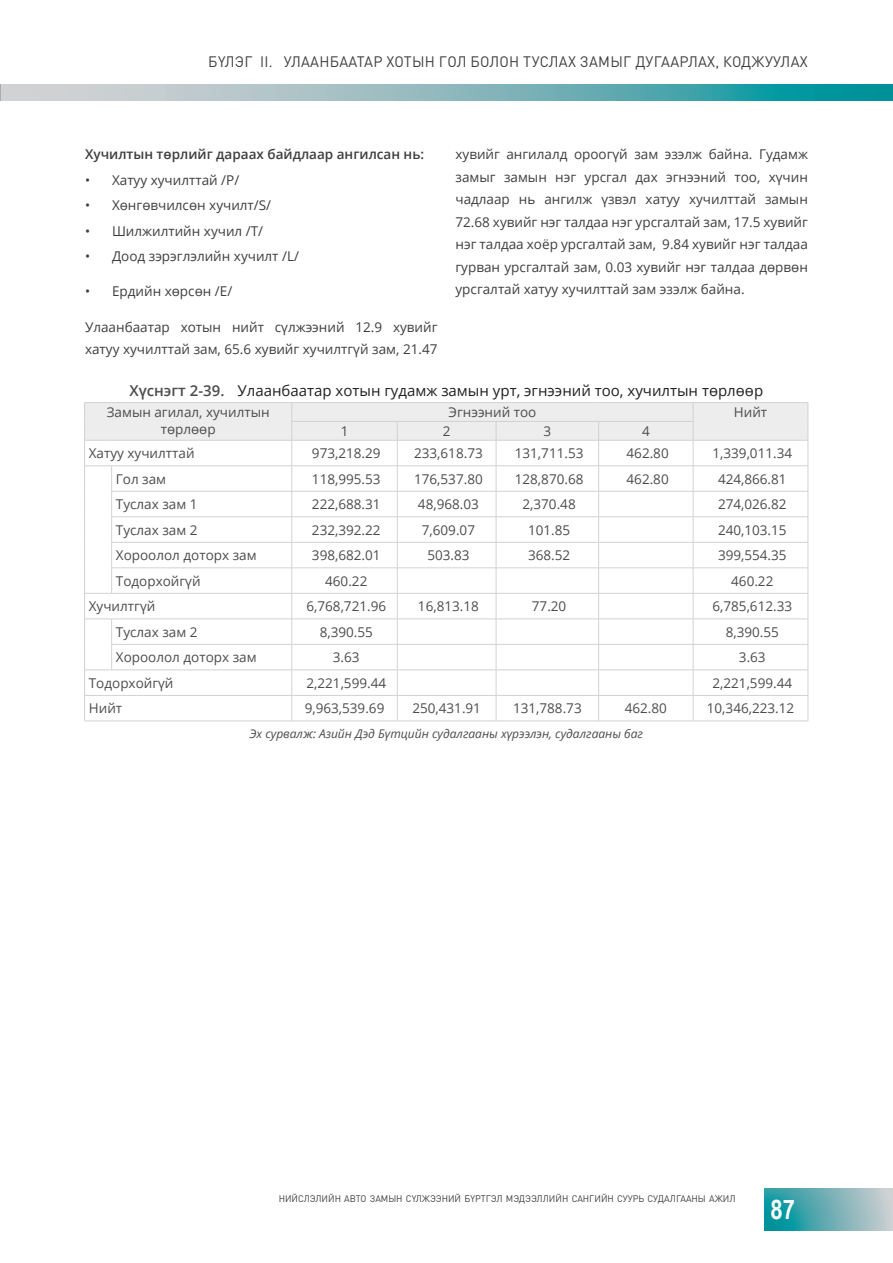
<style>
.page{position:relative;width:893px;height:1263px;background:#fff}
.page>*{position:absolute;margin:0;border:0;box-sizing:border-box;transform-origin:0 0}
.t1{font:700 27px "Arial Narrow";color:#fff}
.t2{font:15px "Open Sans";color:#231f20}
.t3{font:15px "DIN Pro";letter-spacing:.02em;color:#3e3e3f}
.Table_Body{font:13.5px/16.5px "Open Sans";color:#4b4c4d;text-align:center}
.Теxt_body{font:13.5px/22.5px "Open Sans";color:#3e3e3f}
.Теxt_body-2{font:600 13.5px "Open Sans";color:#3e3e3f}
.Source{font:italic 12px "Open Sans";color:#4b4c4d}
.t4{font:9.45px "DIN Pro";color:#3e3e3f}
.s1{font-weight:600;color:#4b4c4d}
</style>
<div class="page">
<svg style="left:1px;top:85px;width:892px;height:16px;background:#7cb5ba"></svg>
<svg style="left:0;top:85px;width:1px;height:16px"></svg>
<svg style="left:765px;top:1188px;width:128px;height:43px;background:#69afb5"></svg>
<svg style="left:84px;top:402px;width:725px;height:320px"></svg>
<hr style="left:112px;top:721px;width:180px;height:1px;background:#d2d2d2">
<hr style="left:292px;top:721px;width:105px;height:1px;background:#d2d2d2">
<hr style="left:397px;top:721px;width:99px;height:1px;background:#d2d2d2">
<hr style="left:496px;top:721px;width:103px;height:1px;background:#d2d2d2">
<hr style="left:599px;top:721px;width:94px;height:1px;background:#d2d2d2">
<hr style="left:693px;top:721px;width:115px;height:1px;background:#d2d2d2">
<p class="t3" style="left:208px;top:50px;width:601px">БҮЛЭГ II. УЛААНБААТАР ХОТЫН ГОЛ БОЛОН ТУСЛАХ ЗАМЫГ ДУГААРЛАХ, КОДЖУУЛАХ</p>
<p class="Теxt_body-2" style="left:85px;top:145px;width:341px">Хучилтын төрлийг дараах байдлаар ангилсан нь:</p>
<p class="Теxt_body" style="left:85px;top:168px;width:156px">• Хатуу хучилттай /P/</p>
<p class="Теxt_body" style="left:85px;top:194px;width:188px">• Хөнгөвчилсөн хучилт/S/</p>
<p class="Теxt_body" style="left:85px;top:219px;width:180px">• Шилжилтийн хучил /T/</p>
<p class="Теxt_body" style="left:85px;top:245px;width:215px">• Доод зэрэглэлийн хучилт /L/</p>
<p class="Теxt_body" style="left:85px;top:280px;width:149px">• Ердийн хөрсөн /E/</p>
<p class="Теxt_body" style="left:85px;top:315px;width:354px">Улаанбаатар хотын нийт сүлжээний 12.9 хувийг хатуу хучилттай зам, 65.6 хувийг хучилтгүй зам, 21.47</p>
<p class="Теxt_body" style="left:455px;top:143px;width:354px;text-align:justify">хувийг ангилалд ороогүй зам эзэлж байна. Гудамж замыг замын нэг урсгал дах эгнээний тоо, хүчин чадлаар нь ангилж үзвэл хатуу хучилттай замын 72.68 хувийг нэг талдаа нэг урсгалтай зам, 17.5 хувийг нэг талдаа хоёр урсгалтай зам, 9.84 хувийг нэг талдаа гурван урсгалтай зам, 0.03 хувийг нэг талдаа дөрвөн урсгалтай хатуу хучилттай зам эзэлж байна.</p>
<p class="t2" style="left:129px;top:381px;width:635px"><span class="s1">Хүснэгт 2-39.</span> Улаанбаатар хотын гудамж замын урт, эгнээний тоо, хучилтын төрлөөр</p>
<p class="Table_Body" style="left:107px;top:404px;width:164px">Замын агилал, хучилтын төрлөөр</p>
<p class="Table_Body" style="left:448px;top:404px;width:89px">Эгнээний тоо</p>
<p class="Table_Body" style="left:734px;top:404px;width:35px">Нийт</p>
<p class="Table_Body" style="left:341px;top:422px;width:9px">1</p>
<p class="Table_Body" style="left:443px;top:422px;width:9px">2</p>
<p class="Table_Body" style="left:543px;top:422px;width:9px">3</p>
<p class="Table_Body" style="left:642px;top:422px;width:9px">4</p>
<p class="Table_Body" style="left:89px;top:445px;width:107px">Хатуу хучилттай</p>
<p class="Table_Body" style="left:312px;top:445px;width:70px">973,218.29</p>
<p class="Table_Body" style="left:414px;top:445px;width:70px">233,618.73</p>
<p class="Table_Body" style="left:515px;top:445px;width:70px">131,711.53</p>
<p class="Table_Body" style="left:627px;top:445px;width:44px">462.80</p>
<p class="Table_Body" style="left:712px;top:445px;width:81px">1,339,011.34</p>
<p class="Table_Body" style="left:116px;top:470px;width:52px">Гол зам</p>
<p class="Table_Body" style="left:312px;top:470px;width:70px">118,995.53</p>
<p class="Table_Body" style="left:414px;top:470px;width:70px">176,537.80</p>
<p class="Table_Body" style="left:515px;top:470px;width:70px">128,870.68</p>
<p class="Table_Body" style="left:627px;top:470px;width:44px">462.80</p>
<p class="Table_Body" style="left:718px;top:470px;width:70px">424,866.81</p>
<p class="Table_Body" style="left:116px;top:496px;width:83px">Туслах зам 1</p>
<p class="Table_Body" style="left:312px;top:496px;width:70px">222,688.31</p>
<p class="Table_Body" style="left:418px;top:496px;width:62px">48,968.03</p>
<p class="Table_Body" style="left:522px;top:496px;width:55px">2,370.48</p>
<p class="Table_Body" style="left:718px;top:496px;width:70px">274,026.82</p>
<p class="Table_Body" style="left:116px;top:521px;width:83px">Туслах зам 2</p>
<p class="Table_Body" style="left:312px;top:521px;width:70px">232,392.22</p>
<p class="Table_Body" style="left:422px;top:521px;width:55px">7,609.07</p>
<p class="Table_Body" style="left:528px;top:521px;width:44px">101.85</p>
<p class="Table_Body" style="left:718px;top:521px;width:70px">240,103.15</p>
<p class="Table_Body" style="left:116px;top:547px;width:142px">Хороолол доторх зам</p>
<p class="Table_Body" style="left:312px;top:547px;width:70px">398,682.01</p>
<p class="Table_Body" style="left:427px;top:547px;width:44px">503.83</p>
<p class="Table_Body" style="left:528px;top:547px;width:44px">368.52</p>
<p class="Table_Body" style="left:718px;top:547px;width:70px">399,554.35</p>
<p class="Table_Body" style="left:116px;top:572px;width:86px">Тодорхойгүй</p>
<p class="Table_Body" style="left:325px;top:572px;width:44px">460.22</p>
<p class="Table_Body" style="left:731px;top:572px;width:44px">460.22</p>
<p class="Table_Body" style="left:89px;top:598px;width:68px">Хучилтгүй</p>
<p class="Table_Body" style="left:306px;top:598px;width:81px">6,768,721.96</p>
<p class="Table_Body" style="left:418px;top:598px;width:62px">16,813.18</p>
<p class="Table_Body" style="left:532px;top:598px;width:36px">77.20</p>
<p class="Table_Body" style="left:712px;top:598px;width:81px">6,785,612.33</p>
<p class="Table_Body" style="left:116px;top:623px;width:83px">Туслах зам 2</p>
<p class="Table_Body" style="left:320px;top:623px;width:55px">8,390.55</p>
<p class="Table_Body" style="left:726px;top:623px;width:55px">8,390.55</p>
<p class="Table_Body" style="left:116px;top:649px;width:142px">Хороолол доторх зам</p>
<p class="Table_Body" style="left:333px;top:649px;width:28px">3.63</p>
<p class="Table_Body" style="left:739px;top:649px;width:28px">3.63</p>
<p class="Table_Body" style="left:89px;top:674px;width:86px">Тодорхойгүй</p>
<p class="Table_Body" style="left:306px;top:674px;width:81px">2,221,599.44</p>
<p class="Table_Body" style="left:712px;top:674px;width:81px">2,221,599.44</p>
<p class="Table_Body" style="left:89px;top:700px;width:35px">Нийт</p>
<p class="Table_Body" style="left:305px;top:700px;width:81px">9,963,539.69</p>
<p class="Table_Body" style="left:412px;top:700px;width:70px">250,431.91</p>
<p class="Table_Body" style="left:513px;top:700px;width:70px">131,788.73</p>
<p class="Table_Body" style="left:625px;top:700px;width:44px">462.80</p>
<p class="Table_Body" style="left:707px;top:700px;width:89px">10,346,223.12</p>
<p class="Source" style="left:250px;top:726px;width:395px">Эх сурвалж: Азийн Дэд Бүтцийн судалгааны хүрээлэн, судалгааны баг</p>
<p class="t4" style="left:279px;top:1191px;width:458px">нийслэлийн авто замын сүлжээний бүртгэл мэдээллийн сангийн суурь судалгааны ажил</p>
<h1 class="t1" style="left:770px;top:1189px;width:26px">87</h1>
</div>
